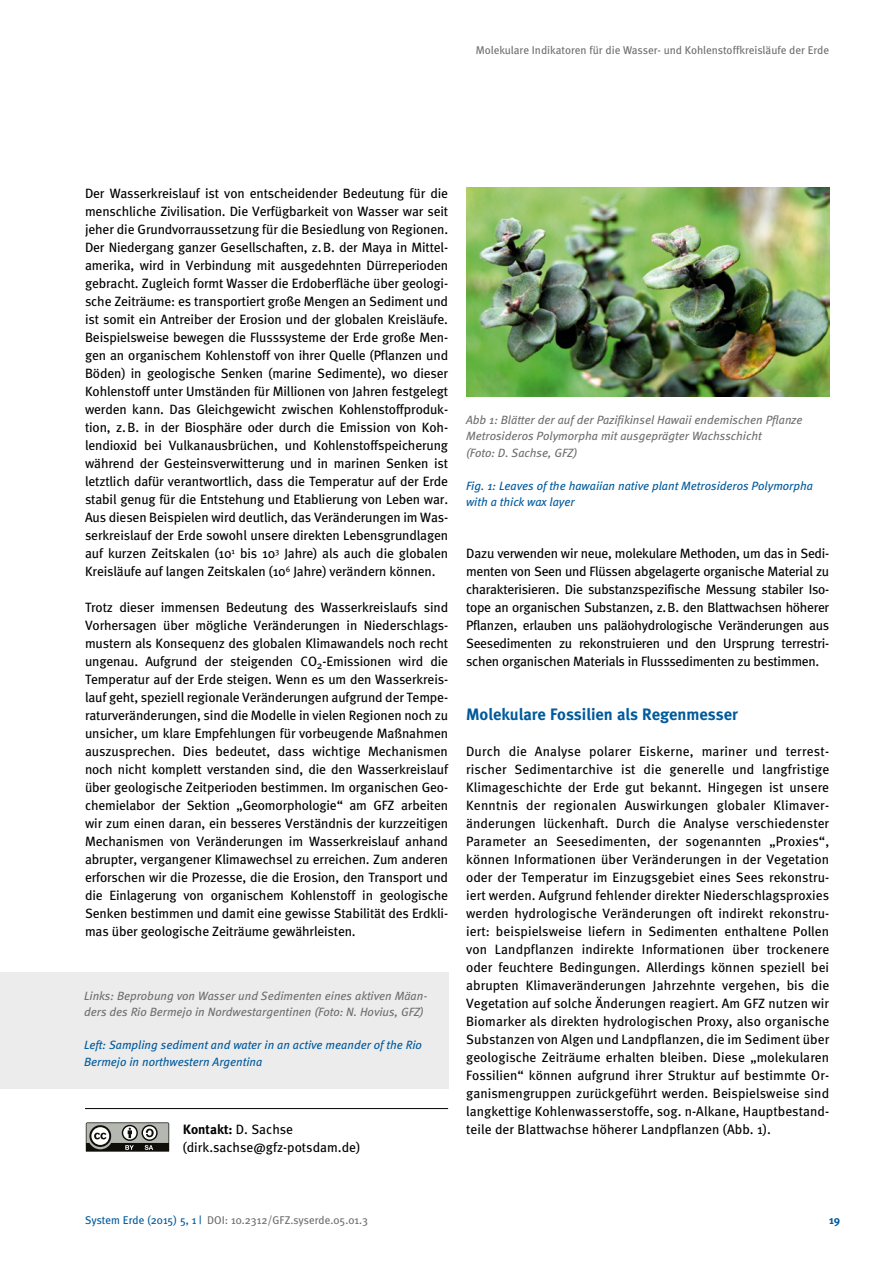
<style>
.page{position:relative;width:893px;height:1263px;background:#fff}
.page>*{position:absolute;margin:0;border:0;box-sizing:border-box;transform-origin:0 0}
.Zwischen_ÜS{font:700 16.5px "Meta";color:#005a9c}
.Fließtext_GFZ_dt{font:13.5px/18px "Meta";letter-spacing:-.01em;color:#000;text-align:justify}
.Fließtext_GFZ_dt-2{font:700 13.5px "Meta Plus";color:#000}
.BU{font:italic 12px/16.5px "Meta";color:#6f6f6e}
.BU_en{font:italic 12px/16.5px "Meta";color:#005a9c}
.Seitenrubrik_rechts{font:11.25px "Meta";color:#6f6f6e}
.Fließtext_GFZ_dt-3{font:11.25px "Meta Plus";color:#6f6f6e}
.t1{font:700 11.25px "Meta";color:#005a9c}
.s1{font-family:"Meta";font-weight:400}
.s2{color:#005a9c}
</style>
<div class="page">
<div style="left:0;top:972px;width:448px;height:117px;background:#ececed"></div>
<hr style="left:85px;top:1108px;width:363px;height:1px;background:#000">
<svg style="left:86px;top:1122px;width:84px;height:30px;background:#80817c"></svg>
<img style="left:466px;top:187px;width:363px;height:209px">
<p class="Seitenrubrik_rechts" style="left:476px;top:43px;width:355px">Molekulare Indikatoren für die Wasser- und Kohlenstoffkreisläufe der Erde</p>
<p class="Fließtext_GFZ_dt" style="left:85px;top:184px;width:365px">Der Wasserkreislauf ist von entscheidender Bedeutung für die menschliche Zivilisation. Die Verfügbarkeit von Wasser war seit jeher die Grundvorraussetzung für die Besiedlung von Regionen.<br>Der Niedergang ganzer Gesellschaften, z.B. der Maya in Mittel&shy;amerika, wird in Verbindung mit ausgedehnten Dürreperioden gebracht. Zugleich formt Wasser die Erdoberfläche über geologi&shy;sche Zeiträume: es transportiert große Mengen an Sediment und ist somit ein Antreiber der Erosion und der globalen Kreisläufe.<br>Beispielsweise bewegen die Flusssysteme der Erde große Men&shy;gen an organischem Kohlenstoff von ihrer Quelle (Pflanzen und Böden) in geologische Senken (marine Sedimente), wo dieser Kohlenstoff unter Umständen für Millionen von Jahren festgelegt werden kann. Das Gleichgewicht zwischen Kohlenstoffproduk&shy;tion, z.B. in der Biosphäre oder durch die Emission von Koh&shy;lendioxid bei Vulkanausbrüchen, und Kohlenstoffspeicherung während der Gesteinsverwitterung und in marinen Senken ist letztlich dafür verantwortlich, dass die Temperatur auf der Erde stabil genug für die Entstehung und Etablierung von Leben war.<br>Aus diesen Beispielen wird deutlich, das Veränderungen im Was&shy;serkreislauf der Erde sowohl unsere direkten Lebensgrundlagen auf kurzen Zeitskalen (10<sup>1</sup> bis 10<sup>3</sup> Jahre) als auch die globalen Kreisläufe auf langen Zeitskalen (10<sup>6</sup> Jahre) verändern können.</p>
<p class="Fließtext_GFZ_dt" style="left:85px;top:598px;width:365px">Trotz dieser immensen Bedeutung des Wasserkreislaufs sind Vorhersagen über mögliche Veränderungen in Niederschlags&shy;mustern als Konsequenz des globalen Klimawandels noch recht ungenau. Aufgrund der steigenden CO<sub>2</sub>-Emissionen wird die Temperatur auf der Erde steigen. Wenn es um den Wasserkreis&shy;lauf geht, speziell regionale Veränderungen aufgrund der Tempe&shy;raturveränderungen, sind die Modelle in vielen Regionen noch zu unsicher, um klare Empfehlungen für vorbeugende Maßnahmen auszusprechen. Dies bedeutet, dass wichtige Mechanismen noch nicht komplett verstanden sind, die den Wasserkreislauf über geologische Zeitperioden bestimmen. Im organischen Geo&shy;chemielabor der Sektion „Geomorphologie“ am GFZ arbeiten wir zum einen daran, ein besseres Verständnis der kurzzeitigen Mechanismen von Veränderungen im Wasserkreislauf anhand abrupter, vergangener Klimawechsel zu erreichen. Zum anderen erforschen wir die Prozesse, die die Erosion, den Transport und die Einlagerung von organischem Kohlenstoff in geologische Senken bestimmen und damit eine gewisse Stabilität des Erdkli&shy;mas über geologische Zeiträume gewährleisten.</p>
<p class="BU" style="left:84px;top:987px;width:345px">Links: Beprobung von Wasser und Sedimenten eines aktiven Mäan&shy;ders des Rio Bermejo in Nordwestargentinen (Foto: N. Hovius, GFZ)</p>
<p class="BU_en" style="left:84px;top:1036px;width:339px">Left: Sampling sediment and water in an active meander of the Rio<br>Bermejo in northwestern Argentina</p>
<p class="BU" style="left:466px;top:411px;width:338px">Abb 1: Blätter der auf der Pazifikinsel Hawaii endemischen Pflanze<br>Metrosideros Polymorpha mit ausgeprägter Wachsschicht</p>
<p class="BU" style="left:466px;top:444px;width:113px">(Foto: D. Sachse, GFZ)</p>
<p class="BU_en" style="left:466px;top:477px;width:349px">Fig. 1: Leaves of the hawaiian native plant Metrosideros Polymorpha with a thick wax layer</p>
<p class="Fließtext_GFZ_dt" style="left:466px;top:544px;width:365px">Dazu verwenden wir neue, molekulare Methoden, um das in Sedi&shy;menten von Seen und Flüssen abgelagerte organische Material zu charakterisieren. Die substanzspezifische Messung stabiler Iso&shy;tope an organischen Substanzen, z.B. den Blattwachsen höherer Pflanzen, erlauben uns paläohydrologische Veränderungen aus Seesedimenten zu rekonstruieren und den Ursprung terrestri&shy;schen organischen Materials in Flusssedimenten zu bestimmen.</p>
<p class="Zwischen_ÜS" style="left:466px;top:704px;width:273px">Molekulare Fossilien als Regenmesser</p>
<p class="Fließtext_GFZ_dt" style="left:466px;top:742px;width:365px">Durch die Analyse polarer Eiskerne, mariner und terrest&shy;rischer Sedimentarchive ist die generelle und langfristige Klimageschichte der Erde gut bekannt. Hingegen ist unsere Kenntnis der regionalen Auswirkungen globaler Klimaver&shy;änderungen lückenhaft. Durch die Analyse verschiedenster Parameter an Seesedimenten, der sogenannten „Proxies“, können Informationen über Veränderungen in der Vegetation oder der Temperatur im Einzugsgebiet eines Sees rekonstru&shy;iert werden. Aufgrund fehlender direkter Niederschlagsproxies werden hydrologische Veränderungen oft indirekt rekonstru&shy;iert: beispielsweise liefern in Sedimenten enthaltene Pollen von Landpflanzen indirekte Informationen über trockenere oder feuchtere Bedingungen. Allerdings können speziell bei abrupten Klimaveränderungen Jahrzehnte vergehen, bis die Vegetation auf solche Änderungen reagiert. Am GFZ nutzen wir Biomarker als direkten hydrologischen Proxy, also organische Substanzen von Algen und Landpflanzen, die im Sediment über geologische Zeiträume erhalten bleiben. Diese „molekularen Fossilien“ können aufgrund ihrer Struktur auf bestimmte Or&shy;ganismengruppen zurückgeführt werden. Beispielsweise sind langkettige Kohlenwasserstoffe, sog. n-Alkane, Hauptbestand-</p>
<p class="Fließtext_GFZ_dt-2" style="left:183px;top:1122px;width:112px">Kontakt: <span class="s1">D. Sachse</span></p>
<p class="Fließtext_GFZ_dt" style="left:466px;top:1120px;width:306px">teile der Blattwachse höherer Landpflanzen (Abb. 1).</p>
<p class="Fließtext_GFZ_dt" style="left:183px;top:1138px;width:179px">(dirk.sachse@gfz-potsdam.de)</p>
<p class="Fließtext_GFZ_dt-3" style="left:85px;top:1214px;width:284px"><span class="s2">System Erde (2015) 5, 1 |</span> DOI: 10.2312/GFZ.syserde.05.01.3</p>
<p class="t1" style="left:829px;top:1213px;width:13px">19</p>
</div>
